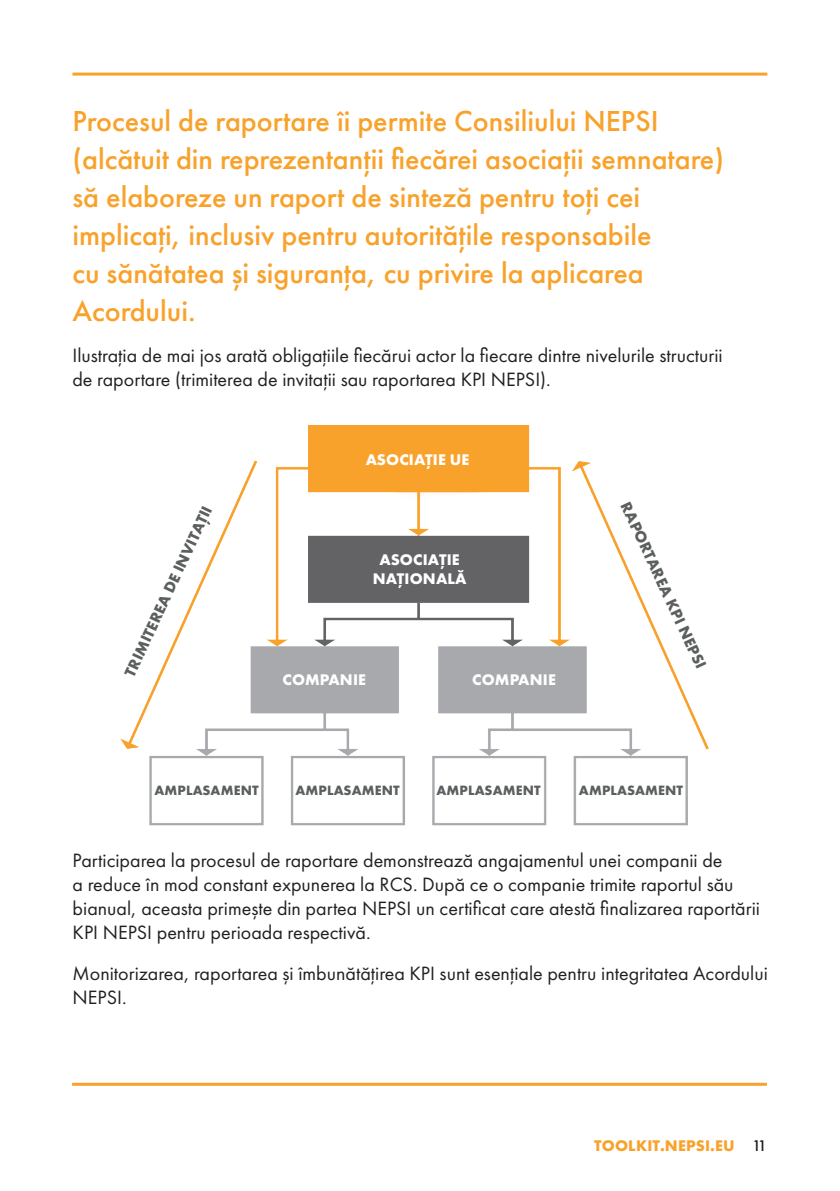
<style>
.page{position:relative;width:840px;height:1191px;background:#fff}
.page>*{position:absolute;margin:0;border:0;box-sizing:border-box;transform-origin:0 0}
.t1{font:500 30px/38px "Futura PT";color:#f9a22b}
.t2{font:20px/24px "Futura PT Book";color:#231f20}
.t3{font:16px/19.2px "Futura PT Bold";letter-spacing:.01em;color:#fff;text-align:center}
.t4{font:16px "Futura PT Bold";color:#5c5f5f}
.t5{font:16px "Futura PT Bold";letter-spacing:.01em;color:#f9a22b}
.t6{font:14px "Futura PT Bold";letter-spacing:.01em;color:#5c5f5f}
.s1{font-family:"Futura PT";font-weight:500;color:#231f20}
</style>
<div class="page">
<hr style="left:72px;top:73px;width:694px;height:3px;background:#f9a22b">
<hr style="left:72px;top:1082px;width:694px;height:3px;background:#f9a22b">
<img style="left:120px;top:425px;width:589px;height:401px">
<p class="t1" style="left:72px;top:102px;width:652px">Procesul de raportare îi permite Consiliului NEPSI (alcătuit din reprezentanții fiecărei asociații semnatare) să elaboreze un raport de sinteză pentru toți cei implicați, inclusiv pentru autoritățile responsabile<br>cu sănătatea și siguranța, cu privire la aplicarea Acordului.</p>
<p class="t2" style="left:72px;top:344px;width:651px">Ilustrația de mai jos arată obligațiile fiecărui actor la fiecare dintre nivelurile structurii de raportare (trimiterea de invitații sau raportarea KPI NEPSI).</p>
<p class="t3" style="left:365px;top:450px;width:105px">ASOCIAȚIE UE</p>
<p class="t4" style="left:120px;top:671px;width:187px;rotate:-65deg">TRIMITEREA DE INVITAȚII</p>
<p class="t4" style="left:634px;top:498px;width:183px;rotate:65deg">RAPORTAREA KPI NEPSI</p>
<p class="t3" style="left:472px;top:670px;width:85px">COMPANIE</p>
<p class="t3" style="left:372px;top:549px;width:95px">ASOCIAȚIE<br>NAȚIONALĂ</p>
<p class="t3" style="left:282px;top:670px;width:85px">COMPANIE</p>
<p class="t6" style="left:154px;top:781px;width:106px">AMPLASAMENT</p>
<p class="t6" style="left:295px;top:781px;width:106px">AMPLASAMENT</p>
<p class="t6" style="left:436px;top:781px;width:106px">AMPLASAMENT</p>
<p class="t6" style="left:578px;top:781px;width:106px">AMPLASAMENT</p>
<p class="t2" style="left:73px;top:848px;width:688px">Participarea la procesul de raportare demonstrează angajamentul unei companii de<br>a reduce în mod constant expunerea la RCS. După ce o companie trimite raportul său bianual, aceasta primește din partea NEPSI un certificat care atestă finalizarea raportării KPI NEPSI pentru perioada respectivă.</p>
<p class="t2" style="left:73px;top:961px;width:696px">Monitorizarea, raportarea și îmbunătățirea KPI sunt esențiale pentru integritatea Acordului<br>NEPSI.</p>
<p class="t5" style="left:593px;top:1135px;width:174px">TOOLKIT.NEPSI.EU <span class="s1">11</span></p>
</div>
